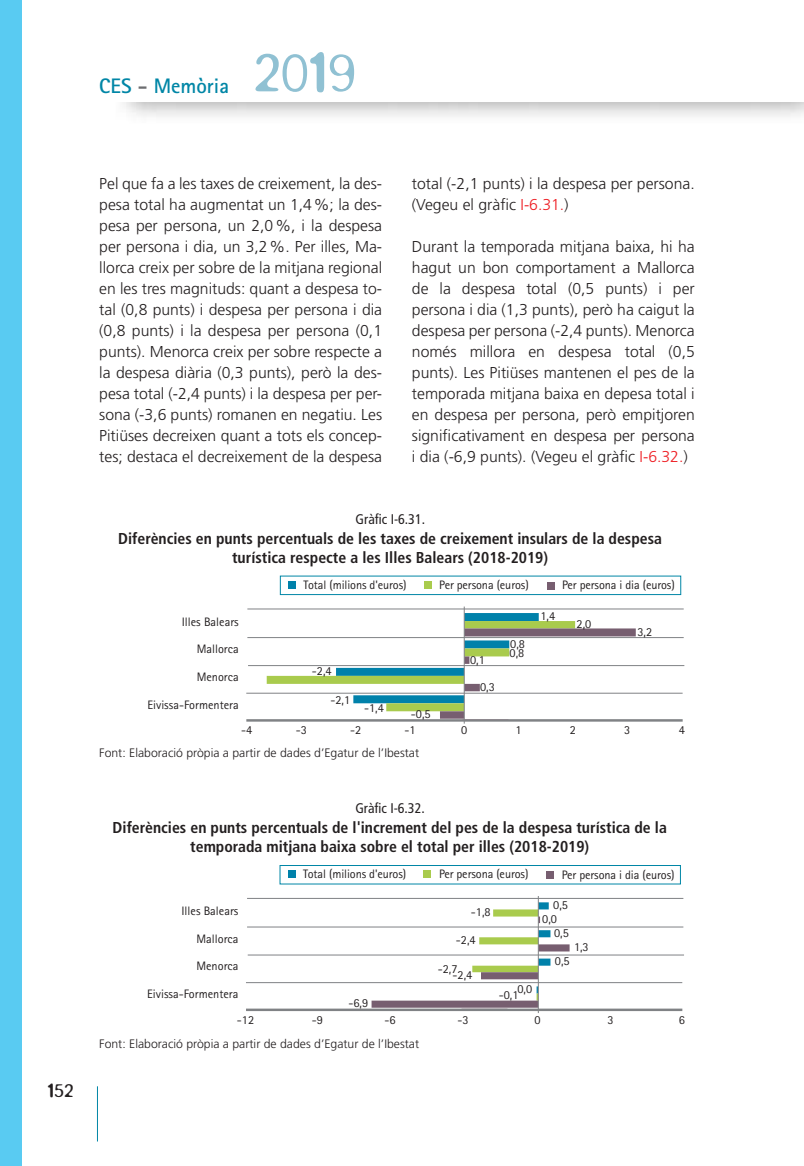
<style>
.page{position:relative;width:804px;height:1166px;background:#fff}
.page>*{position:absolute;margin:0;border:0;box-sizing:border-box;transform-origin:0 0}
.t1{font:300 61.07px "Blur";color:#90c1d3}
.t2{font:700 21px "Rotis Sans Serif";color:#0086a6}
.t3{font:300 21px "Blur";color:#231f20}
.t4{font:300 15.75px/21px "Frutiger LT Std";color:#231f20;text-align:justify}
.t5{font:700 condensed 15.75px/19.2px "Frutiger LT Std";color:#231f20;text-align:center}
.t6{font:condensed 14px "Frutiger LT Std";color:#231f20}
.t7{font:12.25px "Rotis Sans Serif";letter-spacing:-.01em;color:#231f20}
.t8{font:300 12.25px "Frutiger LT Std";color:#231f20}
.s1{color:#6c6d70}
.s2{color:#ee1d23}
</style>
<div class="page">
<hr style="left:97px;top:1086px;width:1px;height:55px;background:#0086a6">
<div style="left:0;top:0;width:21px;height:1166px;background:#59cbf2"></div>
<hr style="left:246px;top:719px;width:436px;height:2px;background:#808285">
<hr style="left:246px;top:693px;width:436px;height:1px;background:#808285">
<hr style="left:247px;top:637px;width:436px;height:1px;background:#808285">
<hr style="left:248px;top:665px;width:436px;height:1px;background:#808285">
<hr style="left:247px;top:608px;width:436px;height:1px;background:#808285">
<div style="left:280px;top:576px;width:401px;height:19px;border:1px solid #0086a6"></div>
<div style="left:547px;top:582px;width:7px;height:7px;background:#775e70"></div>
<div style="left:424px;top:581px;width:7px;height:8px;background:#a9cb4d"></div>
<div style="left:288px;top:581px;width:7px;height:7px;background:#0081aa"></div>
<svg style="left:267px;top:613px;width:368px;height:106px"></svg>
<hr style="left:464px;top:606px;width:1px;height:117px;background:#808285">
<hr style="left:246px;top:1008px;width:436px;height:3px;background:#808285">
<hr style="left:246px;top:982px;width:436px;height:1px;background:#808285">
<hr style="left:247px;top:926px;width:436px;height:1px;background:#808285">
<hr style="left:248px;top:954px;width:436px;height:1px;background:#808285">
<hr style="left:247px;top:898px;width:436px;height:1px;background:#808285">
<div style="left:280px;top:865px;width:400px;height:19px;border:1px solid #0086a6"></div>
<div style="left:546px;top:871px;width:8px;height:8px;background:#775e70"></div>
<div style="left:424px;top:871px;width:7px;height:7px;background:#a9cb4d"></div>
<div style="left:288px;top:870px;width:7px;height:8px;background:#0081aa"></div>
<svg style="left:371px;top:902px;width:198px;height:106px"></svg>
<hr style="left:538px;top:896px;width:1px;height:117px;background:#808285">
<h2 class="t2" style="left:99px;top:73px;width:131px">CES <span class="s1">-</span> Memòria</h2>
<h1 class="t1" style="left:252px;top:39px;width:104px">2019</h1>
<h2 class="t3" style="left:48px;top:1079px;width:27px">152</h2>
<p class="t4" style="left:99px;top:173px;width:284px">Pel que fa a les taxes de creixement, la des&shy;pesa total ha augmentat un 1,4%; la des&shy;pesa per persona, un 2,0%, i la despesa per persona i dia, un 3,2%. Per illes, Ma&shy;llorca creix per sobre de la mitjana regional en les tres magnituds: quant a despesa to&shy;tal (0,8 punts) i despesa per persona i dia (0,8 punts) i la despesa per persona (0,1 punts). Menorca creix per sobre respecte a la despesa diària (0,3 punts), però la des&shy;pesa total (-2,4 punts) i la despesa per per&shy;sona (-3,6 punts) romanen en negatiu. Les Pitiüses decreixen quant a tots els concep&shy;tes; destaca el decreixement de la despesa</p>
<p class="t4" style="left:412px;top:173px;width:284px">total (-2,1 punts) i la despesa per persona. (Vegeu el gràfic <span class="s2">I-6.31.</span>)</p>
<p class="t4" style="left:412px;top:236px;width:284px">Durant la temporada mitjana baixa, hi ha hagut un bon comportament a Mallorca de la despesa total (0,5 punts) i per persona i dia (1,3 punts), però ha caigut la despesa per persona (-2,4 punts). Menorca només millora en despesa total (0,5 punts). Les Pitiüses mantenen el pes de la temporada mitjana baixa en depesa total i en despesa per persona, però empitjoren significativament en despesa per persona i dia (-6,9 punts). (Vegeu el gràfic <span class="s2">I-6.32.</span>)</p>
<p class="t6" style="left:355px;top:511px;width:71px">Gràfic I-6.31.</p>
<p class="t5" style="left:118px;top:529px;width:545px">Diferències en punts percentuals de les taxes de creixement insulars de la despesa turística respecte a les Illes Balears (2018-2019)</p>
<p class="t7" style="left:303px;top:577px;width:105px">Total (milions d'euros)</p>
<p class="t7" style="left:439px;top:577px;width:91px">Per persona (euros)</p>
<p class="t7" style="left:562px;top:578px;width:114px">Per persona i dia (euros)</p>
<p class="t7" style="left:182px;top:614px;width:58px">Illes Balears</p>
<p class="t7" style="left:540px;top:609px;width:16px">1,4</p>
<p class="t7" style="left:576px;top:617px;width:16px">2,0</p>
<p class="t7" style="left:637px;top:625px;width:16px">3,2</p>
<p class="t7" style="left:197px;top:642px;width:43px">Mallorca</p>
<p class="t7" style="left:197px;top:669px;width:43px">Menorca</p>
<p class="t7" style="left:147px;top:697px;width:93px">Eivissa-Formentera</p>
<p class="t7" style="left:312px;top:663px;width:21px">-2,4</p>
<p class="t7" style="left:330px;top:693px;width:21px">-2,1</p>
<p class="t7" style="left:364px;top:701px;width:21px">-1,4</p>
<p class="t7" style="left:411px;top:707px;width:21px">-0,5</p>
<p class="t7" style="left:470px;top:652px;width:16px">0,1</p>
<p class="t7" style="left:480px;top:679px;width:16px">0,3</p>
<p class="t7" style="left:510px;top:636px;width:16px">0,8</p>
<p class="t7" style="left:509px;top:646px;width:16px">0,8</p>
<p class="t7" style="left:241px;top:723px;width:13px">-4</p>
<p class="t7" style="left:296px;top:723px;width:13px">-3</p>
<p class="t7" style="left:350px;top:723px;width:13px">-2</p>
<p class="t7" style="left:404px;top:723px;width:13px">-1</p>
<p class="t7" style="left:461px;top:723px;width:8px">0</p>
<p class="t7" style="left:515px;top:723px;width:8px">1</p>
<p class="t7" style="left:570px;top:723px;width:8px">2</p>
<p class="t7" style="left:624px;top:723px;width:8px">3</p>
<p class="t7" style="left:678px;top:723px;width:8px">4</p>
<p class="t8" style="left:99px;top:745px;width:321px">Font: Elaboració pròpia a partir de dades d’Egatur de l’Ibestat</p>
<p class="t6" style="left:355px;top:800px;width:71px">Gràfic I-6.32.</p>
<p class="t5" style="left:113px;top:818px;width:556px">Diferències en punts percentuals de l'increment del pes de la despesa turística de la temporada mitjana baixa sobre el total per illes (2018-2019)</p>
<p class="t7" style="left:303px;top:867px;width:105px">Total (milions d'euros)</p>
<p class="t7" style="left:439px;top:867px;width:91px">Per persona (euros)</p>
<p class="t7" style="left:562px;top:867px;width:114px">Per persona i dia (euros)</p>
<p class="t7" style="left:181px;top:904px;width:58px">Illes Balears</p>
<p class="t7" style="left:196px;top:931px;width:43px">Mallorca</p>
<p class="t7" style="left:196px;top:959px;width:43px">Menorca</p>
<p class="t7" style="left:147px;top:986px;width:93px">Eivissa-Formentera</p>
<p class="t7" style="left:348px;top:996px;width:21px">-6,9</p>
<p class="t7" style="left:471px;top:905px;width:21px">-1,8</p>
<p class="t7" style="left:456px;top:933px;width:21px">-2,4</p>
<p class="t7" style="left:438px;top:961px;width:21px">-2,7</p>
<p class="t7" style="left:452px;top:967px;width:21px">-2,4</p>
<p class="t7" style="left:517px;top:982px;width:16px">0,0</p>
<p class="t7" style="left:499px;top:987px;width:21px">-0,1</p>
<p class="t7" style="left:553px;top:898px;width:16px">0,5</p>
<p class="t7" style="left:554px;top:925px;width:16px">0,5</p>
<p class="t7" style="left:555px;top:954px;width:16px">0,5</p>
<p class="t7" style="left:542px;top:912px;width:16px">0,0</p>
<p class="t7" style="left:574px;top:940px;width:16px">1,3</p>
<p class="t7" style="left:237px;top:1012px;width:19px">-12</p>
<p class="t7" style="left:312px;top:1012px;width:13px">-9</p>
<p class="t7" style="left:384px;top:1012px;width:13px">-6</p>
<p class="t7" style="left:457px;top:1012px;width:13px">-3</p>
<p class="t7" style="left:534px;top:1012px;width:8px">0</p>
<p class="t7" style="left:607px;top:1012px;width:8px">3</p>
<p class="t7" style="left:678px;top:1012px;width:8px">6</p>
<p class="t8" style="left:99px;top:1036px;width:321px">Font: Elaboració pròpia a partir de dades d’Egatur de l’Ibestat</p>
</div>
